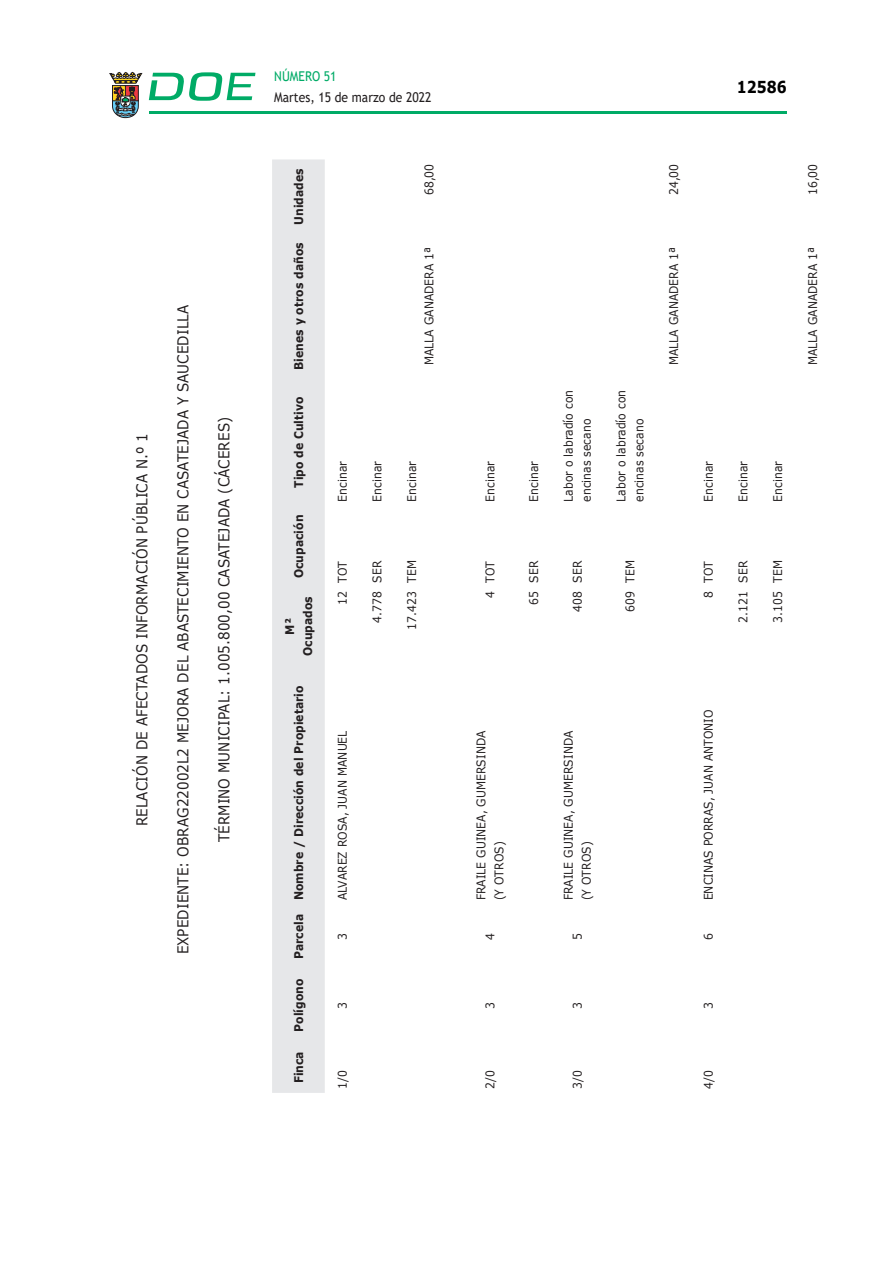
<style>
.page{position:relative;width:893px;height:1263px;background:#fff}
.page>*{position:absolute;margin:0;border:0;box-sizing:border-box;transform-origin:0 0}
.t1{font:700 16.5px "Verdana";color:#000;scale:.85 1}
.CUERPO_DE_TEXTO{font:15px "Verdana";letter-spacing:.005em;color:#231f20;scale:.9 1}
.t2{font:13.5px "Trebuchet MS";color:#231f20;scale:.9 1}
.t3{font:13.5px "Trebuchet MS";color:#00ab67;scale:.9 1}
.CUERPO_DE_TEXTO-2{font:12px/18px "Verdana";letter-spacing:.005em;color:#231f20;scale:.9 1}
.ENCABEZADO_TABLA{font:700 12px/18px "Verdana";letter-spacing:.005em;color:#231f20;text-align:center;scale:.9 1}
</style>
<div class="page">
<hr style="left:149px;top:111px;width:638px;height:3px;background:#00ab66">
<svg style="left:109px;top:72px;width:33px;height:46px"></svg>
<svg style="left:149px;top:72px;width:106px;height:29px"></svg>
<div style="left:272px;top:159px;width:53px;height:934px;background:#e6e7e9"></div>
<p class="CUERPO_DE_TEXTO" style="left:132px;top:826px;width:438px;rotate:-90deg">RELACIÓN DE AFECTADOS INFORMACIÓN PÚBLICA N.º 1</p>
<p class="CUERPO_DE_TEXTO" style="left:173px;top:954px;width:723px;rotate:-90deg">EXPEDIENTE: OBRAG22002L2 MEJORA DEL ABASTECIMIENTO EN CASATEJADA Y SAUCEDILLA</p>
<p class="CUERPO_DE_TEXTO" style="left:214px;top:842px;width:474px;rotate:-90deg">TÉRMINO MUNICIPAL: 1.005.800,00 CASATEJADA (CÁCERES)</p>
<p class="t3" style="left:274px;top:67px;width:71px">NÚMERO 51</p>
<p class="t2" style="left:274px;top:88px;width:176px">Martes, 15 de marzo de 2022</p>
<h1 class="t1" style="left:737px;top:75px;width:60px">12586</h1>
<p class="ENCABEZADO_TABLA" style="left:289px;top:225px;width:64px;rotate:-90deg">Unidades</p>
<p class="CUERPO_DE_TEXTO-2" style="left:420px;top:195px;width:37px;rotate:-90deg">68,00</p>
<p class="CUERPO_DE_TEXTO-2" style="left:665px;top:195px;width:37px;rotate:-90deg">24,00</p>
<p class="CUERPO_DE_TEXTO-2" style="left:803px;top:195px;width:37px;rotate:-90deg">16,00</p>
<p class="ENCABEZADO_TABLA" style="left:289px;top:370px;width:143px;rotate:-90deg">Bienes y otros daños</p>
<p class="CUERPO_DE_TEXTO-2" style="left:420px;top:365px;width:133px;rotate:-90deg">MALLA GANADERA 1ª</p>
<p class="CUERPO_DE_TEXTO-2" style="left:665px;top:365px;width:133px;rotate:-90deg">MALLA GANADERA 1ª</p>
<p class="CUERPO_DE_TEXTO-2" style="left:803px;top:365px;width:133px;rotate:-90deg">MALLA GANADERA 1ª</p>
<p class="ENCABEZADO_TABLA" style="left:289px;top:488px;width:103px;rotate:-90deg">Tipo de Cultivo</p>
<p class="CUERPO_DE_TEXTO-2" style="left:333px;top:502px;width:47px;rotate:-90deg">Encinar</p>
<p class="CUERPO_DE_TEXTO-2" style="left:368px;top:502px;width:47px;rotate:-90deg">Encinar</p>
<p class="CUERPO_DE_TEXTO-2" style="left:403px;top:502px;width:47px;rotate:-90deg">Encinar</p>
<p class="CUERPO_DE_TEXTO-2" style="left:481px;top:502px;width:47px;rotate:-90deg">Encinar</p>
<p class="CUERPO_DE_TEXTO-2" style="left:525px;top:502px;width:47px;rotate:-90deg">Encinar</p>
<p class="CUERPO_DE_TEXTO-2" style="left:559px;top:502px;width:126px;rotate:-90deg">Labor o labradío con encinas secano</p>
<p class="CUERPO_DE_TEXTO-2" style="left:612px;top:502px;width:126px;rotate:-90deg">Labor o labradío con encinas secano</p>
<p class="CUERPO_DE_TEXTO-2" style="left:699px;top:502px;width:47px;rotate:-90deg">Encinar</p>
<p class="CUERPO_DE_TEXTO-2" style="left:734px;top:502px;width:47px;rotate:-90deg">Encinar</p>
<p class="CUERPO_DE_TEXTO-2" style="left:769px;top:502px;width:47px;rotate:-90deg">Encinar</p>
<p class="ENCABEZADO_TABLA" style="left:289px;top:578px;width:72px;rotate:-90deg">Ocupación</p>
<p class="CUERPO_DE_TEXTO-2" style="left:333px;top:583px;width:25px;rotate:-90deg">TOT</p>
<p class="CUERPO_DE_TEXTO-2" style="left:368px;top:583px;width:26px;rotate:-90deg">SER</p>
<p class="CUERPO_DE_TEXTO-2" style="left:403px;top:583px;width:27px;rotate:-90deg">TEM</p>
<p class="CUERPO_DE_TEXTO-2" style="left:481px;top:583px;width:25px;rotate:-90deg">TOT</p>
<p class="CUERPO_DE_TEXTO-2" style="left:525px;top:583px;width:26px;rotate:-90deg">SER</p>
<p class="CUERPO_DE_TEXTO-2" style="left:568px;top:583px;width:26px;rotate:-90deg">SER</p>
<p class="CUERPO_DE_TEXTO-2" style="left:621px;top:583px;width:27px;rotate:-90deg">TEM</p>
<p class="CUERPO_DE_TEXTO-2" style="left:699px;top:583px;width:25px;rotate:-90deg">TOT</p>
<p class="CUERPO_DE_TEXTO-2" style="left:734px;top:583px;width:26px;rotate:-90deg">SER</p>
<p class="CUERPO_DE_TEXTO-2" style="left:769px;top:583px;width:27px;rotate:-90deg">TEM</p>
<p class="ENCABEZADO_TABLA" style="left:280px;top:656px;width:68px;rotate:-90deg">M²<br>Ocupados</p>
<p class="CUERPO_DE_TEXTO-2" style="left:333px;top:605px;width:17px;rotate:-90deg">12</p>
<p class="CUERPO_DE_TEXTO-2" style="left:368px;top:623px;width:37px;rotate:-90deg">4.778</p>
<p class="CUERPO_DE_TEXTO-2" style="left:403px;top:630px;width:44px;rotate:-90deg">17.423</p>
<p class="CUERPO_DE_TEXTO-2" style="left:481px;top:598px;width:9px;rotate:-90deg">4</p>
<p class="CUERPO_DE_TEXTO-2" style="left:525px;top:605px;width:17px;rotate:-90deg">65</p>
<p class="CUERPO_DE_TEXTO-2" style="left:568px;top:612px;width:25px;rotate:-90deg">408</p>
<p class="CUERPO_DE_TEXTO-2" style="left:621px;top:612px;width:25px;rotate:-90deg">609</p>
<p class="CUERPO_DE_TEXTO-2" style="left:699px;top:598px;width:9px;rotate:-90deg">8</p>
<p class="CUERPO_DE_TEXTO-2" style="left:734px;top:623px;width:37px;rotate:-90deg">2.121</p>
<p class="CUERPO_DE_TEXTO-2" style="left:769px;top:623px;width:37px;rotate:-90deg">3.105</p>
<p class="ENCABEZADO_TABLA" style="left:289px;top:900px;width:240px;rotate:-90deg">Nombre / Dirección del Propietario</p>
<p class="CUERPO_DE_TEXTO-2" style="left:333px;top:900px;width:190px;rotate:-90deg">ALVAREZ ROSA, JUAN MANUEL</p>
<p class="CUERPO_DE_TEXTO-2" style="left:472px;top:900px;width:190px;rotate:-90deg">FRAILE GUINEA, GUMERSINDA (Y OTROS)</p>
<p class="CUERPO_DE_TEXTO-2" style="left:559px;top:900px;width:190px;rotate:-90deg">FRAILE GUINEA, GUMERSINDA (Y OTROS)</p>
<p class="CUERPO_DE_TEXTO-2" style="left:699px;top:900px;width:214px;rotate:-90deg">ENCINAS PORRAS, JUAN ANTONIO</p>
<p class="ENCABEZADO_TABLA" style="left:289px;top:959px;width:52px;rotate:-90deg">Parcela</p>
<p class="CUERPO_DE_TEXTO-2" style="left:333px;top:940px;width:9px;rotate:-90deg">3</p>
<p class="CUERPO_DE_TEXTO-2" style="left:481px;top:940px;width:9px;rotate:-90deg">4</p>
<p class="CUERPO_DE_TEXTO-2" style="left:568px;top:940px;width:9px;rotate:-90deg">5</p>
<p class="CUERPO_DE_TEXTO-2" style="left:699px;top:940px;width:9px;rotate:-90deg">6</p>
<p class="ENCABEZADO_TABLA" style="left:289px;top:1032px;width:61px;rotate:-90deg">Polígono</p>
<p class="CUERPO_DE_TEXTO-2" style="left:333px;top:1008px;width:9px;rotate:-90deg">3</p>
<p class="CUERPO_DE_TEXTO-2" style="left:481px;top:1008px;width:9px;rotate:-90deg">3</p>
<p class="CUERPO_DE_TEXTO-2" style="left:568px;top:1008px;width:9px;rotate:-90deg">3</p>
<p class="CUERPO_DE_TEXTO-2" style="left:699px;top:1008px;width:9px;rotate:-90deg">3</p>
<p class="ENCABEZADO_TABLA" style="left:289px;top:1083px;width:37px;rotate:-90deg">Finca</p>
<p class="CUERPO_DE_TEXTO-2" style="left:333px;top:1089px;width:22px;rotate:-90deg">1/0</p>
<p class="CUERPO_DE_TEXTO-2" style="left:481px;top:1089px;width:22px;rotate:-90deg">2/0</p>
<p class="CUERPO_DE_TEXTO-2" style="left:568px;top:1089px;width:22px;rotate:-90deg">3/0</p>
<p class="CUERPO_DE_TEXTO-2" style="left:699px;top:1089px;width:22px;rotate:-90deg">4/0</p>
</div>
